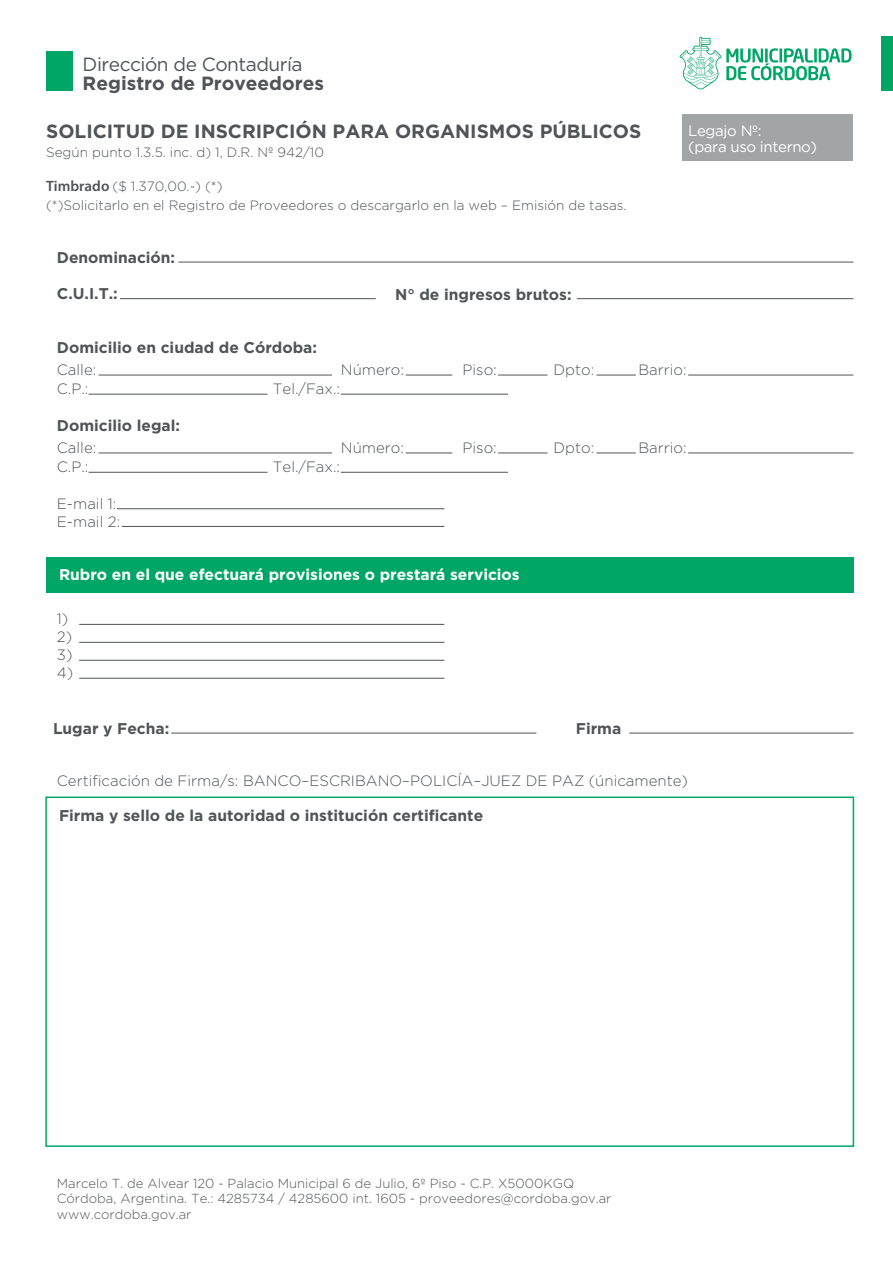
<style>
.page{position:relative;width:893px;height:1263px;background:#fff}
.page>*{position:absolute;margin:0;border:0;box-sizing:border-box;transform-origin:0 0}
.t1{font:700 19.05px "Gotham";color:#505457}
.t2{font:19.05px "Gotham";letter-spacing:-.025em;color:#505457}
.t3{font:700 15.6px "Gotham";color:#505457}
.t4{font:700 15.6px "Gotham";color:#fff}
.t5{font:300 15px/18px "Gotham";color:#505457}
.t6{font:15px/15.1px "Gotham";letter-spacing:-.025em;color:#fff}
.t7{font:300 13.5px/19.2px "Gotham";color:#505457}
.t8{font:300 13.05px/15.8px "Gotham";color:#505457}
.s1{font-family:"Myriad Pro";font-weight:600;font-size:15px}
</style>
<div class="page">
<div style="left:46px;top:558px;width:807px;height:35px;background:#00a665"></div>
<div style="left:45px;top:796px;width:809px;height:351px;border:2px solid #00a665"></div>
<div style="left:46px;top:51px;width:27px;height:39px;background:#00a665"></div>
<div style="left:881px;top:36px;width:12px;height:54px;background:#00a665"></div>
<svg style="left:680px;top:37px;width:171px;height:52px"></svg>
<hr style="left:178px;top:262px;width:675px;height:1px;background:#505457">
<hr style="left:120px;top:298px;width:256px;height:1px;background:#505457">
<hr style="left:89px;top:394px;width:179px;height:1px;background:#505457">
<hr style="left:406px;top:375px;width:46px;height:1px;background:#505457">
<hr style="left:99px;top:375px;width:233px;height:1px;background:#505457">
<hr style="left:99px;top:453px;width:233px;height:1px;background:#505457">
<hr style="left:596px;top:375px;width:40px;height:1px;background:#505457">
<hr style="left:688px;top:375px;width:165px;height:1px;background:#505457">
<hr style="left:498px;top:375px;width:50px;height:1px;background:#505457">
<hr style="left:406px;top:453px;width:46px;height:1px;background:#505457">
<hr style="left:596px;top:453px;width:40px;height:1px;background:#505457">
<hr style="left:688px;top:453px;width:165px;height:1px;background:#505457">
<hr style="left:498px;top:453px;width:50px;height:1px;background:#505457">
<hr style="left:341px;top:394px;width:167px;height:1px;background:#505457">
<hr style="left:89px;top:472px;width:179px;height:1px;background:#505457">
<hr style="left:117px;top:508px;width:327px;height:1px;background:#505457">
<hr style="left:122px;top:526px;width:322px;height:1px;background:#505457">
<hr style="left:79px;top:624px;width:365px;height:1px;background:#505457">
<hr style="left:171px;top:733px;width:365px;height:1px;background:#505457">
<hr style="left:629px;top:733px;width:224px;height:1px;background:#505457">
<hr style="left:79px;top:642px;width:365px;height:1px;background:#505457">
<hr style="left:79px;top:660px;width:365px;height:1px;background:#505457">
<hr style="left:79px;top:678px;width:365px;height:1px;background:#505457">
<hr style="left:341px;top:472px;width:167px;height:1px;background:#505457">
<hr style="left:577px;top:298px;width:276px;height:1px;background:#505457">
<div style="left:682px;top:114px;width:171px;height:46px;background:#a1a5a5"></div>
<p class="t2" style="left:83px;top:52px;width:222px">Dirección de Contaduría</p>
<p class="t1" style="left:83px;top:71px;width:243px">Registro de Proveedores</p>
<p class="t1" style="left:46px;top:118px;width:597px">SOLICITUD DE INSCRIPCIÓN PARA ORGANISMOS PÚBLICOS</p>
<p class="t7" style="left:46px;top:142px;width:279px">Según punto 1.3.5. inc. d) 1, D.R. Nº 942/10</p>
<p class="t7" style="left:46px;top:176px;width:582px"><span class="s1">Timbrado</span> ($ 1.370,00.-) (*)<br>(*)Solicitarlo en el Registro de Proveedores o descargarlo en la web – Emisión de tasas.</p>
<p class="t3" style="left:57px;top:247px;width:120px">Denominación:</p>
<p class="t3" style="left:57px;top:283px;width:62px">C.U.I.T.:</p>
<p class="t3" style="left:395px;top:284px;width:178px">N° de ingresos brutos:</p>
<p class="t6" style="left:688px;top:123px;width:130px">Legajo Nº:<br>(para uso interno)</p>
<p class="t3" style="left:57px;top:337px;width:262px">Domicilio en ciudad de Córdoba:</p>
<p class="t5" style="left:57px;top:360px;width:41px">Calle:</p>
<p class="t5" style="left:341px;top:360px;width:65px">Número:</p>
<p class="t5" style="left:462px;top:360px;width:36px">Piso:</p>
<p class="t5" style="left:554px;top:360px;width:42px">Dpto:</p>
<p class="t5" style="left:638px;top:360px;width:50px">Barrio:</p>
<p class="t5" style="left:57px;top:379px;width:33px">C.P.:</p>
<p class="t5" style="left:273px;top:379px;width:69px">Tel./Fax.:</p>
<p class="t3" style="left:57px;top:415px;width:125px">Domicilio legal:</p>
<p class="t5" style="left:57px;top:438px;width:41px">Calle:</p>
<p class="t5" style="left:341px;top:438px;width:65px">Número:</p>
<p class="t5" style="left:462px;top:438px;width:36px">Piso:</p>
<p class="t5" style="left:554px;top:438px;width:42px">Dpto:</p>
<p class="t5" style="left:638px;top:438px;width:50px">Barrio:</p>
<p class="t5" style="left:57px;top:457px;width:33px">C.P.:</p>
<p class="t5" style="left:273px;top:457px;width:69px">Tel./Fax.:</p>
<p class="t5" style="left:57px;top:494px;width:65px">E-mail 1:<br>E-mail 2:</p>
<p class="t4" style="left:59px;top:564px;width:462px">Rubro en el que efectuará provisiones o prestará servicios</p>
<p class="t5" style="left:57px;top:610px;width:18px">1)<br>2)<br>3)<br>4)</p>
<p class="t3" style="left:53px;top:718px;width:118px">Lugar y Fecha:</p>
<p class="t3" style="left:576px;top:718px;width:47px">Firma</p>
<p class="t5" style="left:57px;top:771px;width:633px">Certificación de Firma/s: BANCO–ESCRIBANO–POLICÍA–JUEZ DE PAZ (únicamente)</p>
<p class="t3" style="left:59px;top:805px;width:426px">Firma y sello de la autoridad o institución certificante</p>
<p class="t8" style="left:57px;top:1175px;width:556px">Marcelo T. de Alvear 120 - Palacio Municipal 6 de Julio, 6º Piso - C.P. X5000KGQ<br>Córdoba, Argentina. Te.: 4285734 / 4285600 int. 1605 - proveedores@cordoba.gov.ar www.cordoba.gov.ar</p>
</div>
